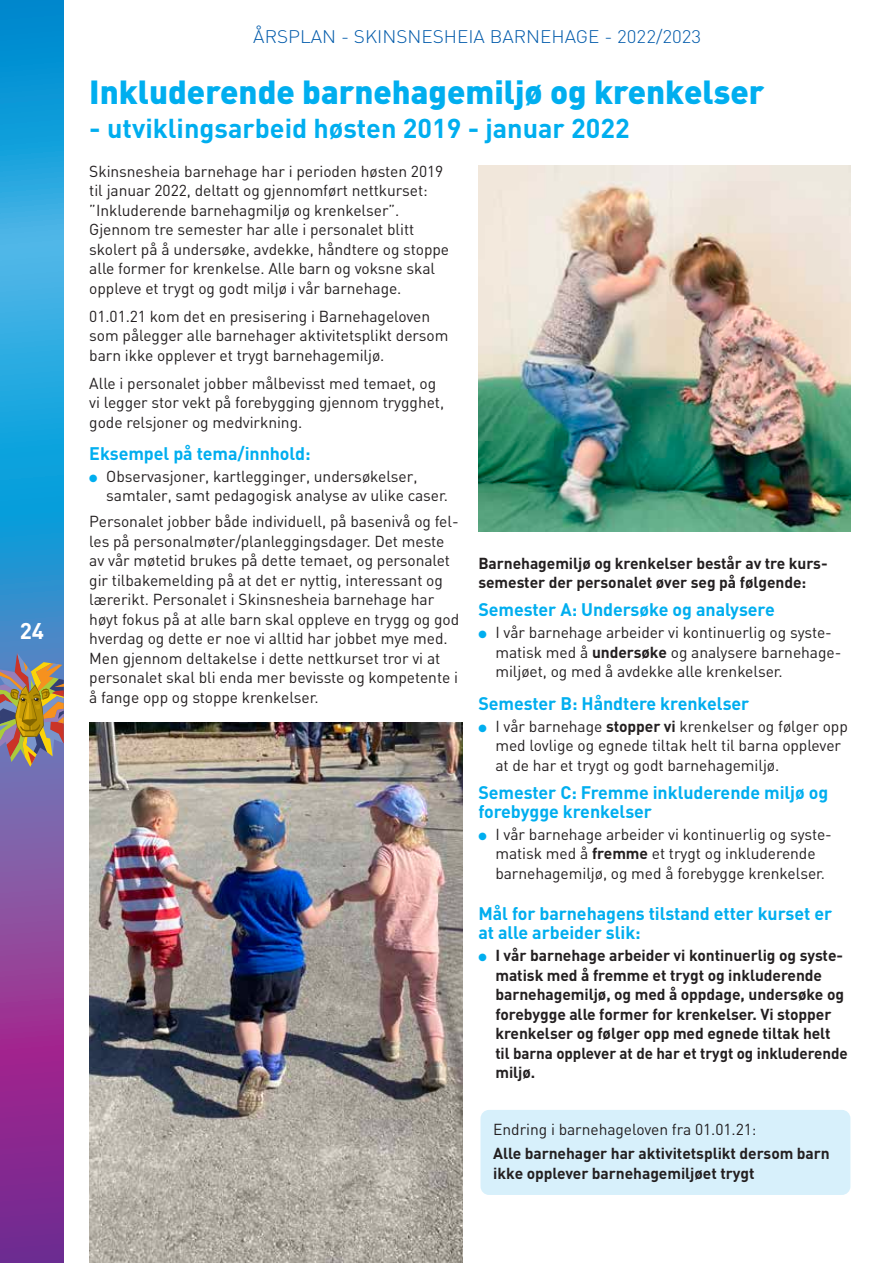
<style>
.page{position:relative;width:893px;height:1263px;background:#fff}
.page>*{position:absolute;margin:0;border:0;box-sizing:border-box;transform-origin:0 0}
.t1{font:900 33px "DIN";color:#00aeef}
.t2{font:700 27px "DIN";color:#00aeef}
.t3{font:700 22.5px "DIN";color:#fff}
.t4{font:700 18px/19.5px "DIN";letter-spacing:-.005em;color:#00aeef}
.t5{font:300 18px "DIN";color:#015aaa;scale:1.05 1}
.t6{font:15.75px/19.5px "DIN";letter-spacing:-.005em;color:#231f20}
.t7{font:700 15.75px/19.5px "DIN";letter-spacing:-.005em;color:#231f20}
.s1{color:#00aeef}
.s2{font-weight:700}
</style>
<div class="page">
<svg style="left:0;top:0;width:64px;height:1263px;background:#4e76be"></svg>
<img style="left:0;top:653px;width:64px;height:114px">
<img style="left:89px;top:723px;width:373px;height:540px">
<div style="left:480px;top:1110px;width:370px;height:85px;background:#d7f0fb;border-radius:9px"></div>
<img style="left:478px;top:166px;width:372px;height:365px">
<h3 class="t3" style="left:20px;top:616px;width:26px">24</h3>
<p class="t5" style="left:253px;top:26px;width:428px">ÅRSPLAN - SKINSNESHEIA BARNEHAGE - 2022/2023</p>
<h1 class="t1" style="left:89px;top:70px;width:677px">Inkluderende barnehagemiljø og krenkelser</h1>
<h2 class="t2" style="left:89px;top:111px;width:542px">- utviklingsarbeid høsten 2019 - januar 2022</h2>
<p class="t6" style="left:89px;top:161px;width:361px">Skinsnesheia barnehage har i perioden høsten 2019 til januar 2022, deltatt og gjennomført nettkurset: ”Inkluderende barnehagmiljø og krenkelser”.<br>Gjennom tre semester har alle i personalet blitt skolert på å undersøke, avdekke, håndtere og stoppe alle former for krenkelse. Alle barn og voksne skal oppleve et trygt og godt miljø i vår barnehage.</p>
<p class="t6" style="left:89px;top:306px;width:361px">01.01.21 kom det en presisering i Barnehageloven som pålegger alle barnehager aktivitetsplikt dersom barn ikke opplever et trygt barnehagemiljø.</p>
<p class="t6" style="left:89px;top:373px;width:356px">Alle i personalet jobber målbevisst med temaet, og vi legger stor vekt på forebygging gjennom trygghet, gode relsjoner og medvirkning.</p>
<p class="t4" style="left:89px;top:443px;width:223px">Eksempel på tema/innhold:</p>
<p class="t6" style="left:106px;top:466px;width:343px;text-indent:-17px"><span class="s1">●</span> Observasjoner, kartlegginger, undersøkelser, samtaler, samt pedagogisk analyse av ulike caser.</p>
<p class="t6" style="left:89px;top:511px;width:371px">Personalet jobber både individuell, på basenivå og fel&shy;les på personalmøter/planleggingsdager. Det meste av vår møtetid brukes på dette temaet, og personalet gir tilbakemelding på at det er nyttig, interessant og lærerikt. Personalet i Skinsnesheia barnehage har høyt fokus på at alle barn skal oppleve en trygg og god hverdag og dette er noe vi alltid har jobbet mye med.<br>Men gjennom deltakelse i dette nettkurset tror vi at personalet skal bli enda mer bevisste og kompetente i å fange opp og stoppe krenkelser.</p>
<p class="t7" style="left:478px;top:553px;width:351px">Barnehagemiljø og krenkelser består av tre kurs&shy;semester der personalet øver seg på følgende:</p>
<p class="t4" style="left:478px;top:599px;width:298px">Semester A: Undersøke og analysere</p>
<p class="t6" style="left:495px;top:623px;width:347px;text-indent:-17px"><span class="s1">●</span> I vår barnehage arbeider vi kontinuerlig og syste&shy;matisk med å <span class="s2">undersøke</span> og analysere barnehage&shy;miljøet, og med å avdekke alle krenkelser.</p>
<p class="t4" style="left:478px;top:692px;width:272px">Semester B: Håndtere krenkelser</p>
<p class="t6" style="left:495px;top:716px;width:354px;text-indent:-17px"><span class="s1">●</span> I vår barnehage <span class="s2">stopper vi</span> krenkelser og følger opp med lovlige og egnede tiltak helt til barna opplever at de har et trygt og godt barnehagemiljø.</p>
<p class="t4" style="left:478px;top:781px;width:351px">Semester C: Fremme inkluderende miljø og forebygge krenkelser</p>
<p class="t6" style="left:495px;top:824px;width:338px;text-indent:-17px"><span class="s1">●</span> I vår barnehage arbeider vi kontinuerlig og syste&shy;matisk med å <span class="s2">fremme</span> et trygt og inkluderende barnehagemiljø, og med å forebygge krenkelser.</p>
<p class="t4" style="left:478px;top:903px;width:355px">Mål for barnehagens tilstand etter kurset er at alle arbeider slik:</p>
<p class="t7" style="left:495px;top:945px;width:354px;text-indent:-17px"><span class="s1">●</span> I vår barnehage arbeider vi kontinuerlig og syste&shy;matisk med å fremme et trygt og inkluderende barnehagemiljø, og med å oppdage, undersøke og forebygge alle former for krenkelser. Vi stopper krenkelser og følger opp med egnede tiltak helt til barna opplever at de har et trygt og inkluderende miljø.</p>
<p class="t6" style="left:493px;top:1120px;width:265px">Endring i barnehageloven fra 01.01.21:</p>
<p class="t7" style="left:493px;top:1143px;width:338px">Alle barnehager har aktivitetsplikt dersom barn ikke opplever barnehagemiljøet trygt</p>
</div>
